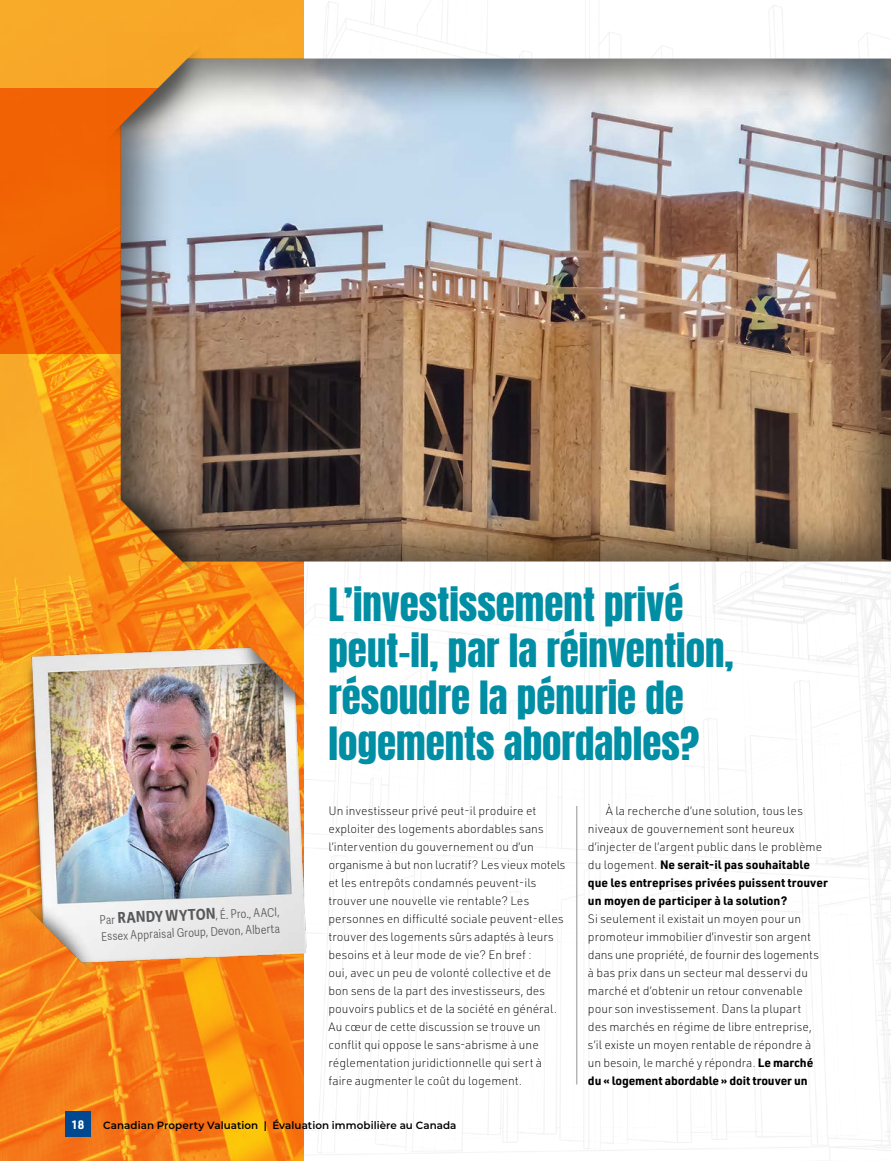
<style>
.page{position:relative;width:891px;height:1161px;background:#fff}
.page>*{position:absolute;margin:0;border:0;box-sizing:border-box;transform-origin:0 0}
.t1{font:39px/46.5px "Anton";color:#008ea5}
.t2{font:200 12px/18px "URWDIN";color:#000}
.t3{font:300 12px/16px "Adelle Sans Cnd";color:#58595b}
.t4{font:700 12px "URWDIN";color:#fff}
.t5{font:600 10.5px "Montserrat";letter-spacing:.005em;color:#000}
.s1{font-weight:700;font-size:15px}
.s2{font-weight:700}
</style>
<div class="page">
<img style="left:303px;top:0;width:588px;height:1161px">
<img style="left:0;top:0;width:303px;height:1161px">
<svg style="left:0;top:88px;width:120px;height:265px;background:#f16203"></svg>
<div style="left:120px;top:57px;width:771px;height:506px;background:#000;opacity:.54"></div>
<img style="left:106px;top:32px;width:130px;height:174px">
<img style="left:18px;top:639px;width:301px;height:362px">
<img style="left:106px;top:420px;width:130px;height:174px">
<hr style="left:577px;top:806px;width:1px;height:279px;background:#58595b">
<div style="left:65px;top:1111px;width:26px;height:26px;background:#004990"></div>
<p class="t3" style="left:99px;top:913px;width:182px;rotate:-3deg">Par <span class="s1">RANDY WYTON</span>, É. Pro., AACI,<br>Essex Appraisal Group, Devon, Alberta</p>
<h1 class="t1" style="left:328px;top:584px;width:407px">L’investissement privé peut-il, par la réinvention, résoudre la pénurie de logements abordables?</h1>
<p class="t2" style="left:328px;top:801px;width:238px">Un investisseur privé peut-il produire et exploiter des logements abordables sans l’intervention du gouvernement ou d’un organisme à but non lucratif? Les vieux motels et les entrepôts condamnés peuvent-ils trouver une nouvelle vie rentable? Les personnes en difficulté sociale peuvent-elles trouver des logements sûrs adaptés à leurs besoins et à leur mode de vie? En bref :<br>oui, avec un peu de volonté collective et de bon sens de la part des investisseurs, des pouvoirs publics et de la société en général.<br>Au cœur de cette discussion se trouve un conflit qui oppose le sans-abrisme à une réglementation juridictionnelle qui sert à faire augmenter le coût du logement.</p>
<p class="t2" style="left:588px;top:801px;width:241px;text-indent:18px">À la recherche d’une solution, tous les niveaux de gouvernement sont heureux d’injecter de l’argent public dans le problème du logement. <span class="s2">Ne serait-il pas souhaitable que les entreprises privées puissent trouver un moyen de participer à la solution?</span></p>
<p class="t2" style="left:588px;top:909px;width:232px">Si seulement il existait un moyen pour un promoteur immobilier d’investir son argent dans une propriété, de fournir des logements à bas prix dans un secteur mal desservi du marché et d’obtenir un retour convenable pour son investissement. Dans la plupart des marchés en régime de libre entreprise, s’il existe un moyen rentable de répondre à un besoin, le marché y répondra. <span class="s2">Le marché du « logement abordable » doit trouver un</span></p>
<p class="t4" style="left:72px;top:1116px;width:14px">18</p>
<p class="t5" style="left:103px;top:1118px;width:355px">Canadian Property Valuation | Évaluation immobilière au Canada</p>
</div>
